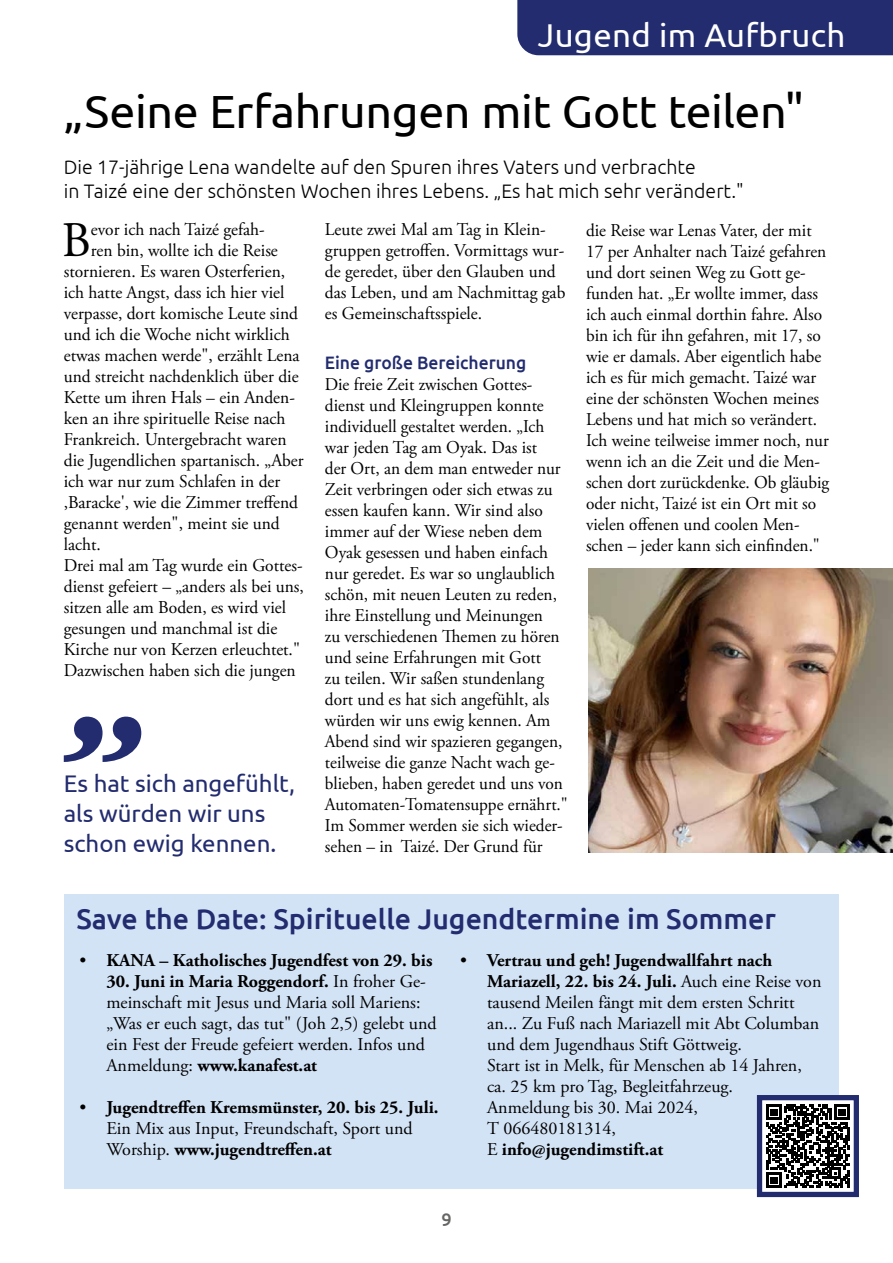
<style>
.page{position:relative;width:893px;height:1263px;background:#fff}
.page>*{position:absolute;margin:0;border:0;box-sizing:border-box;transform-origin:0 0}
.t1{font:49.65px "Adobe Garamond Pro";color:#000}
.t2{font:46.5px "Ubuntu";letter-spacing:-.01em;color:#000}
.t3{font:33px "Ubuntu";letter-spacing:.01em;color:#fff}
.t4{font:500 28.5px "Ubuntu";color:#222c6f}
.t5{font:24px/30px "Ubuntu";color:#222c6f}
.t6{font:300 19.5px/24px "Ubuntu";color:#000}
.t7{font:18px/21px "Adobe Garamond Pro";color:#000}
.t8{font:18px/21px "Adobe Garamond Pro";color:#000;scale:.96 1}
.t9{font:700 18px/21px "Adobe Garamond Pro";color:#000}
.t10{font:500 18px "Ubuntu";color:#222c6f}
.t11{font:500 18px "Ubuntu";color:#666665}
.s1{font-weight:400}
.s2{font-weight:700}
</style>
<div class="page">
<div style="left:517px;top:0;width:376px;height:55px;background:#222c6f"></div>
<img style="left:588px;top:569px;width:305px;height:283px">
<div style="left:64px;top:894px;width:775px;height:294px;background:#d3e3f6"></div>
<div style="left:759px;top:1098px;width:97px;height:96px;background:#fff"></div>
<svg style="left:766px;top:1104px;width:84px;height:84px"></svg>
<div style="left:757px;top:1095px;width:102px;height:102px;border:5px solid #222c6f"></div>
<svg style="left:64px;top:717px;width:77px;height:45px"></svg>
<h3 class="t3" style="left:538px;top:15px;width:309px">Jugend im Aufbruch</h3>
<h2 class="t2" style="left:64px;top:83px;width:742px">„Seine Erfahrungen mit Gott teilen"</h2>
<p class="t6" style="left:64px;top:155px;width:681px">Die 17-jährige Lena wandelte auf den Spuren ihres Vaters und verbrachte<br>in Taizé eine der schönsten Wochen ihres Lebens. „Es hat mich sehr verändert."</p>
<h1 class="t1" style="left:62px;top:211px;width:31px">B</h1>
<p class="t7" style="left:91px;top:219px;width:175px">evor ich nach Taizé gefah-</p>
<p class="t7" style="left:91px;top:240px;width:188px">ren bin, wollte ich die Reise</p>
<p class="t7" style="left:64px;top:261px;width:223px">stornieren. Es waren Osterferien,</p>
<p class="t7" style="left:64px;top:282px;width:222px">ich hatte Angst, dass ich hier viel</p>
<p class="t7" style="left:64px;top:304px;width:236px">verpasse, dort komische Leute sind</p>
<p class="t7" style="left:64px;top:325px;width:227px">und ich die Woche nicht wirklich</p>
<p class="t7" style="left:64px;top:346px;width:237px">etwas machen werde", erzählt Lena</p>
<p class="t7" style="left:64px;top:367px;width:236px">und streicht nachdenklich über die</p>
<p class="t7" style="left:64px;top:388px;width:233px">Kette um ihren Hals – ein Anden-</p>
<p class="t7" style="left:64px;top:408px;width:223px">ken an ihre spirituelle Reise nach</p>
<p class="t7" style="left:64px;top:429px;width:224px">Frankreich. Untergebracht waren</p>
<p class="t7" style="left:64px;top:450px;width:241px">die Jugendlichen spartanisch. „Aber</p>
<p class="t7" style="left:64px;top:472px;width:218px">ich war nur zum Schlafen in der</p>
<p class="t7" style="left:64px;top:493px;width:236px">,Baracke', wie die Zimmer treffend</p>
<p class="t7" style="left:64px;top:514px;width:218px">genannt werden", meint sie und</p>
<p class="t7" style="left:64px;top:535px;width:39px">lacht.</p>
<p class="t7" style="left:64px;top:556px;width:240px">Drei mal am Tag wurde ein Gottes-</p>
<p class="t7" style="left:64px;top:576px;width:242px">dienst gefeiert – „anders als bei uns,</p>
<p class="t7" style="left:64px;top:597px;width:224px">sitzen alle am Boden, es wird viel</p>
<p class="t7" style="left:64px;top:618px;width:215px">gesungen und manchmal ist die</p>
<p class="t7" style="left:64px;top:640px;width:238px">Kirche nur von Kerzen erleuchtet."</p>
<p class="t7" style="left:64px;top:661px;width:233px">Dazwischen haben sich die jungen</p>
<h3 class="t5" style="left:64px;top:768px;width:233px">Es hat sich angefühlt, als würden wir uns schon ewig kennen.</h3>
<p class="t7" style="left:325px;top:220px;width:242px">Leute zwei Mal am Tag in Klein&shy;gruppen getroffen. Vormittags wur&shy;de geredet, über den Glauben und das Leben, und am Nachmittag gab es Gemeinschaftsspiele.</p>
<p class="t10" style="left:325px;top:351px;width:203px">Eine große Bereicherung</p>
<p class="t8" style="left:325px;top:374px;width:255px">Die freie Zeit zwischen Gottes&shy;dienst und Kleingruppen konnte individuell gestaltet werden. „Ich war jeden Tag am Oyak. Das ist<br>der Ort, an dem man entweder nur<br>Zeit verbringen oder sich etwas zu essen kaufen kann. Wir sind also immer auf der Wiese neben dem<br>Oyak gesessen und haben einfach nur geredet. Es war so unglaublich schön, mit neuen Leuten zu reden, ihre Einstellung und Meinungen<br>zu verschiedenen Themen zu hören und seine Erfahrungen mit Gott<br>zu teilen. Wir saßen stundenlang dort und es hat sich angefühlt, als würden wir uns ewig kennen. Am<br>Abend sind wir spazieren gegangen, teilweise die ganze Nacht wach ge&shy;blieben, haben geredet und uns von<br>Automaten-Tomatensuppe ernährt."<br>Im Sommer werden sie sich wieder&shy;sehen – in Taizé. Der Grund für</p>
<p class="t8" style="left:586px;top:220px;width:255px">die Reise war Lenas Vater, der mit 17 per Anhalter nach Taizé gefahren und dort seinen Weg zu Gott ge&shy;funden hat. „Er wollte immer, dass ich auch einmal dorthin fahre. Also bin ich für ihn gefahren, mit 17, so wie er damals. Aber eigentlich habe ich es für mich gemacht. Taizé war eine der schönsten Wochen meines Lebens und hat mich so verändert.<br>Ich weine teilweise immer noch, nur wenn ich an die Zeit und die Men&shy;schen dort zurückdenke. Ob gläubig oder nicht, Taizé ist ein Ort mit so vielen offenen und coolen Men&shy;schen – jeder kann sich einfinden."</p>
<h3 class="t4" style="left:77px;top:901px;width:701px">Save the Date: Spirituelle Jugendtermine im Sommer</h3>
<p class="t9" style="left:79px;top:950px;width:355px"><span class="s1">•</span> KANA – Katholisches Jugendfest von 29. bis</p>
<p class="t7" style="left:106px;top:971px;width:332px"><span class="s2">30. Juni in Maria Roggendorf.</span> In froher Ge&shy;meinschaft mit Jesus und Maria soll Mariens: „Was er euch sagt, das tut" (Joh 2,5) gelebt und ein Fest der Freude gefeiert werden. Infos und Anmeldung: <span class="s2">www.kanafest.at</span></p>
<p class="t9" style="left:106px;top:1097px;width:334px;text-indent:-27px"><span class="s1">•</span> Jugendtreffen Kremsmünster, 20. bis 25. Juli.<br><span class="s1">Ein Mix aus Input, Freundschaft, Sport und<br>Worship.</span> www.jugendtreffen.at</p>
<p class="t7" style="left:487px;top:950px;width:336px;text-indent:-27px">• <span class="s2">Vertrau und geh! Jugendwallfahrt nach Mariazell, 22. bis 24. Juli.</span> Auch eine Reise von tausend Meilen fängt mit dem ersten Schritt an... Zu Fuß nach Mariazell mit Abt Columban und dem Jugendhaus Stift Göttweig.<br>Start ist in Melk, für Menschen ab 14 Jahren, ca. 25 km pro Tag, Begleitfahrzeug.<br>Anmeldung bis 30. Mai 2024,<br>T 066480181314,<br>E <span class="s2">info@jugendimstift.at</span></p>
<p class="t11" style="left:441px;top:1208px;width:12px">9</p>
</div>
